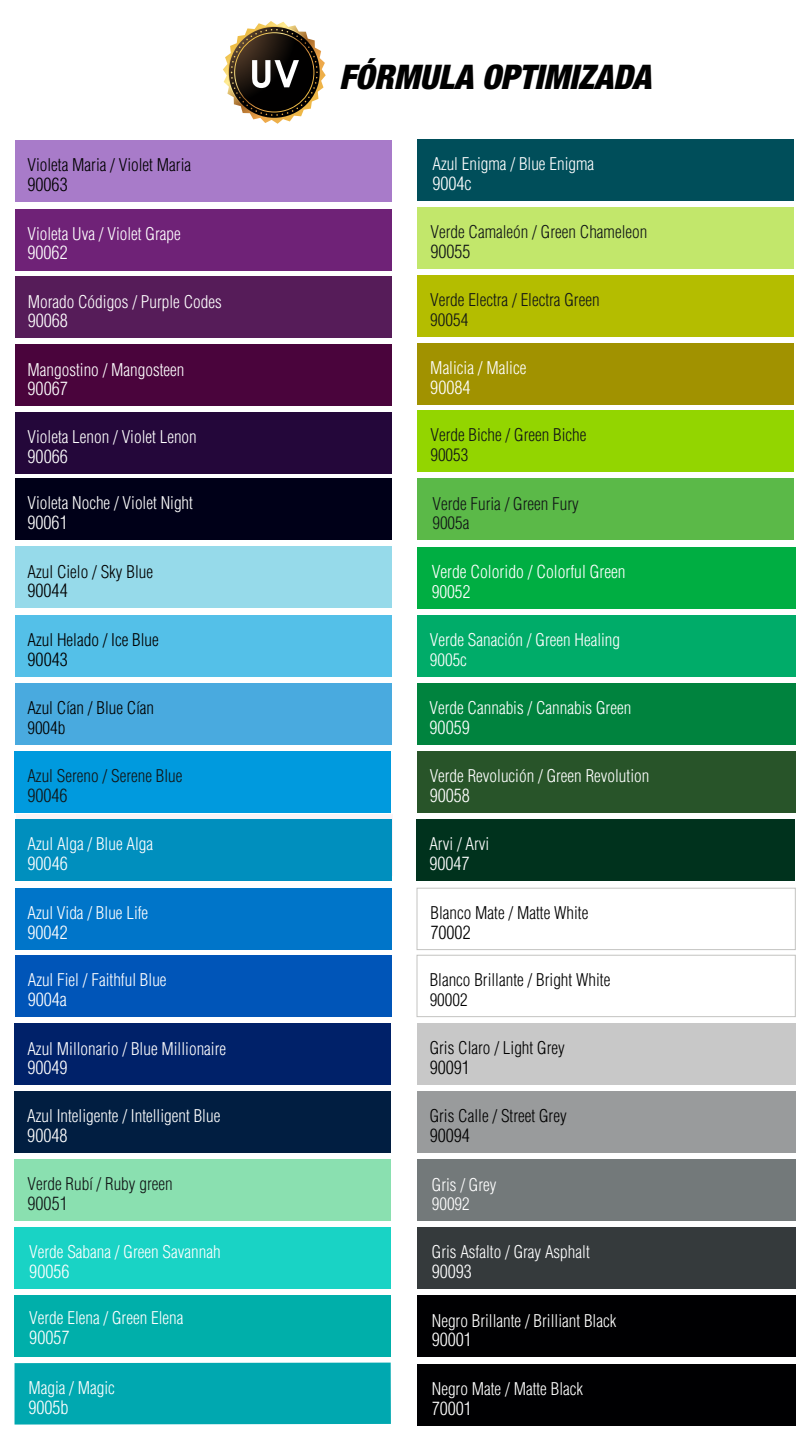
<style>
.page{position:relative;width:810px;height:1440px;background:#fff}
.page>*{position:absolute;margin:0;border:0;box-sizing:border-box;transform-origin:0 0}
.t1{font:italic 900 condensed 33.97px "Helvetica Neue";color:#000}
.t2{font:300 condensed 18.15px "Helvetica LT Std";color:#fff}
.t3{font:300 condensed 18.15px "Helvetica LT Std";color:#000}
.t4{font:300 condensed 18.15px "Helvetica LT Std";color:#111516}
.t5{font:300 condensed 17.48px/19.8px "Helvetica LT Std";color:#fff}
.t6{font:300 condensed 17.1px/19.8px "Helvetica LT Std";color:#fff}
.t7{font:300 condensed 17.1px/19.8px "Helvetica LT Std";color:#000}
.t8{font:300 condensed 17.1px/19.8px "Helvetica LT Std";color:#111516}
</style>
<div class="page">
<div style="left:417px;top:683px;width:378px;height:62px;background:#00833e"></div>
<div style="left:417px;top:751px;width:378px;height:62px;background:#285429"></div>
<div style="left:417px;top:547px;width:378px;height:62px;background:#00ae42"></div>
<div style="left:417px;top:615px;width:378px;height:62px;background:#00ac69"></div>
<div style="left:15px;top:615px;width:376px;height:61px;background:#54c0e8"></div>
<div style="left:15px;top:141px;width:376px;height:61px;background:#a87bc9"></div>
<div style="left:15px;top:955px;width:376px;height:62px;background:#0055b8"></div>
<div style="left:15px;top:888px;width:376px;height:61px;background:#0075c9"></div>
<div style="left:15px;top:277px;width:376px;height:61px;background:#561c59"></div>
<div style="left:15px;top:1024px;width:376px;height:61px;background:#002169"></div>
<div style="left:15px;top:478px;width:376px;height:62px;background:#000018"></div>
<div style="left:15px;top:751px;width:376px;height:62px;background:#009ade"></div>
<div style="left:15px;top:683px;width:376px;height:61px;background:#49aadf"></div>
<div style="left:15px;top:210px;width:376px;height:61px;background:#6f2277"></div>
<div style="left:15px;top:547px;width:376px;height:61px;background:#96daea"></div>
<div style="left:15px;top:345px;width:376px;height:61px;background:#4a043c"></div>
<div style="left:15px;top:413px;width:376px;height:61px;background:#24073a"></div>
<div style="left:15px;top:1091px;width:376px;height:62px;background:#011e41"></div>
<div style="left:418px;top:478px;width:376px;height:62px;background:#5bb948"></div>
<svg style="left:17px;top:814px;width:376px;height:62px;fill:#fbf3f6"></svg>
<div style="left:15px;top:820px;width:376px;height:61px;background:#008fbe"></div>
<div style="left:417px;top:343px;width:377px;height:61px;background:#a19200"></div>
<div style="left:417px;top:275px;width:377px;height:61px;background:#b4bd00"></div>
<div style="left:15px;top:1159px;width:376px;height:62px;background:#8ae0b0"></div>
<div style="left:15px;top:1363px;width:376px;height:62px;background:#00a8b0"></div>
<div style="left:418px;top:411px;width:376px;height:61px;background:#93d500"></div>
<div style="left:418px;top:207px;width:376px;height:62px;background:#c2e76b"></div>
<div style="left:418px;top:139px;width:376px;height:62px;background:#004e5a"></div>
<div style="left:15px;top:1295px;width:376px;height:61px;background:#00afaa"></div>
<div style="left:15px;top:1227px;width:376px;height:61px;background:#19d3c5"></div>
<div style="left:417px;top:1091px;width:378px;height:62px;background:#999b9c"></div>
<div style="left:417px;top:819px;width:378px;height:62px;background:#00321d"></div>
<div style="left:417px;top:955px;width:379px;height:62px;background:#fff;border:1px solid #c3c3c1"></div>
<div style="left:417px;top:888px;width:379px;height:62px;background:#fff;border:1px solid #c3c3c1"></div>
<div style="left:417px;top:1023px;width:378px;height:62px;background:#c8c8c8"></div>
<div style="left:417px;top:1296px;width:378px;height:61px;background:#000002"></div>
<div style="left:417px;top:1227px;width:378px;height:62px;background:#353a3c"></div>
<div style="left:417px;top:1364px;width:378px;height:62px;background:#000002"></div>
<div style="left:417px;top:1160px;width:378px;height:61px;background:#73797a"></div>
<svg style="left:223px;top:21px;width:103px;height:103px"></svg>
<h1 class="t1" style="left:339px;top:55px;width:313px">FÓRMULA OPTIMIZADA</h1>
<p class="t7" style="left:28px;top:155px;width:165px">Violeta Maria / Violet Maria</p>
<p class="t3" style="left:28px;top:173px;width:42px">90063</p>
<p class="t6" style="left:432px;top:154px;width:163px">Azul Enigma / Blue Enigma</p>
<p class="t2" style="left:432px;top:172px;width:41px">9004c</p>
<p class="t6" style="left:28px;top:223px;width:155px">Violeta Uva / Violet Grape</p>
<p class="t2" style="left:28px;top:241px;width:42px">90062</p>
<p class="t8" style="left:430px;top:222px;width:218px">Verde Camaleón / Green Chameleon</p>
<p class="t4" style="left:430px;top:240px;width:42px">90055</p>
<p class="t6" style="left:28px;top:291px;width:196px">Morado Códigos / Purple Codes</p>
<p class="t2" style="left:28px;top:309px;width:42px">90068</p>
<p class="t8" style="left:430px;top:290px;width:171px">Verde Electra / Electra Green<br>90054</p>
<p class="t6" style="left:28px;top:359px;width:158px">Mangostino / Mangosteen</p>
<p class="t2" style="left:28px;top:377px;width:42px">90067</p>
<p class="t6" style="left:430px;top:358px;width:98px">Malicia / Malice</p>
<p class="t2" style="left:430px;top:376px;width:42px">90084</p>
<p class="t6" style="left:28px;top:427px;width:171px">Violeta Lenon / Violet Lenon</p>
<p class="t2" style="left:28px;top:445px;width:42px">90066</p>
<p class="t8" style="left:430px;top:425px;width:158px">Verde Biche / Green Biche<br>90053</p>
<p class="t6" style="left:28px;top:493px;width:167px">Violeta Noche / Violet Night</p>
<p class="t2" style="left:28px;top:511px;width:42px">90061</p>
<p class="t7" style="left:28px;top:561px;width:127px">Azul Cielo / Sky Blue</p>
<p class="t3" style="left:28px;top:579px;width:42px">90044</p>
<p class="t7" style="left:28px;top:630px;width:133px">Azul Helado / Ice Blue</p>
<p class="t3" style="left:28px;top:648px;width:42px">90043</p>
<p class="t8" style="left:432px;top:493px;width:148px">Verde Furia / Green Fury<br>9005a</p>
<p class="t5" style="left:432px;top:562px;width:195px">Verde Colorido / Colorful Green<br>90052</p>
<p class="t6" style="left:430px;top:630px;width:192px">Verde Sanación / Green Healing<br>9005c</p>
<p class="t7" style="left:27px;top:698px;width:128px">Azul Cían / Blue Cían<br>9004b</p>
<p class="t6" style="left:430px;top:698px;width:203px">Verde Cannabis / Cannabis Green</p>
<p class="t2" style="left:430px;top:716px;width:42px">90059</p>
<p class="t8" style="left:27px;top:766px;width:157px">Azul Sereno / Serene Blue</p>
<p class="t4" style="left:27px;top:784px;width:42px">90046</p>
<p class="t6" style="left:430px;top:766px;width:221px">Verde Revolución / Green Revolution</p>
<p class="t2" style="left:430px;top:784px;width:42px">90058</p>
<p class="t6" style="left:28px;top:834px;width:127px">Azul Alga / Blue Alga</p>
<p class="t2" style="left:28px;top:852px;width:42px">90046</p>
<p class="t6" style="left:28px;top:903px;width:122px">Azul Vida / Blue Life</p>
<p class="t2" style="left:28px;top:921px;width:42px">90042</p>
<p class="t6" style="left:28px;top:970px;width:140px">Azul Fiel / Faithful Blue</p>
<p class="t2" style="left:28px;top:988px;width:41px">9004a</p>
<p class="t6" style="left:27px;top:1038px;width:200px">Azul Millonario / Blue Millionaire</p>
<p class="t2" style="left:27px;top:1057px;width:42px">90049</p>
<p class="t6" style="left:27px;top:1106px;width:195px">Azul Inteligente / Intelligent Blue</p>
<p class="t2" style="left:27px;top:1124px;width:42px">90048</p>
<p class="t6" style="left:429px;top:834px;width:61px">Arvi / Arvi</p>
<p class="t2" style="left:429px;top:852px;width:42px">90047</p>
<p class="t7" style="left:431px;top:903px;width:159px">Blanco Mate / Matte White</p>
<p class="t3" style="left:431px;top:921px;width:42px">70002</p>
<p class="t7" style="left:430px;top:970px;width:182px">Blanco Brillante / Bright White<br>90002</p>
<p class="t7" style="left:430px;top:1038px;width:137px">Gris Claro / Light Grey</p>
<p class="t3" style="left:430px;top:1056px;width:42px">90091</p>
<p class="t7" style="left:430px;top:1106px;width:139px">Gris Calle / Street Grey</p>
<p class="t3" style="left:430px;top:1124px;width:42px">90094</p>
<p class="t8" style="left:28px;top:1174px;width:147px">Verde Rubí / Ruby green</p>
<p class="t4" style="left:28px;top:1192px;width:42px">90051</p>
<p class="t6" style="left:432px;top:1174px;width:66px">Gris / Grey<br>90092</p>
<p class="t6" style="left:27px;top:1240px;width:202px">RV 3017 Rojo Fiebr / Fever Red</p>
<p class="t2" style="left:27px;top:1258px;width:88px">EX 143017M</p>
<p class="t6" style="left:29px;top:1242px;width:193px">Verde Sabana / Green Savannah</p>
<p class="t2" style="left:29px;top:1260px;width:42px">90056</p>
<p class="t6" style="left:29px;top:1308px;width:156px">Verde Elena / Green Elena</p>
<p class="t2" style="left:29px;top:1326px;width:42px">90057</p>
<p class="t6" style="left:27px;top:1308px;width:208px">RV 116 Rojo Sangre / Blood Red</p>
<p class="t6" style="left:28px;top:1378px;width:88px">Magia / Magic</p>
<p class="t2" style="left:28px;top:1396px;width:42px">9005b</p>
<p class="t6" style="left:432px;top:1242px;width:159px">Gris Asfalto / Gray Asphalt</p>
<p class="t2" style="left:432px;top:1260px;width:42px">90093</p>
<p class="t6" style="left:432px;top:1310px;width:186px">Negro Brillante / Brilliant Black</p>
<p class="t2" style="left:432px;top:1329px;width:42px">90001</p>
<p class="t6" style="left:432px;top:1379px;width:153px">Negro Mate / Matte Black</p>
<p class="t2" style="left:432px;top:1397px;width:42px">70001</p>
</div>
